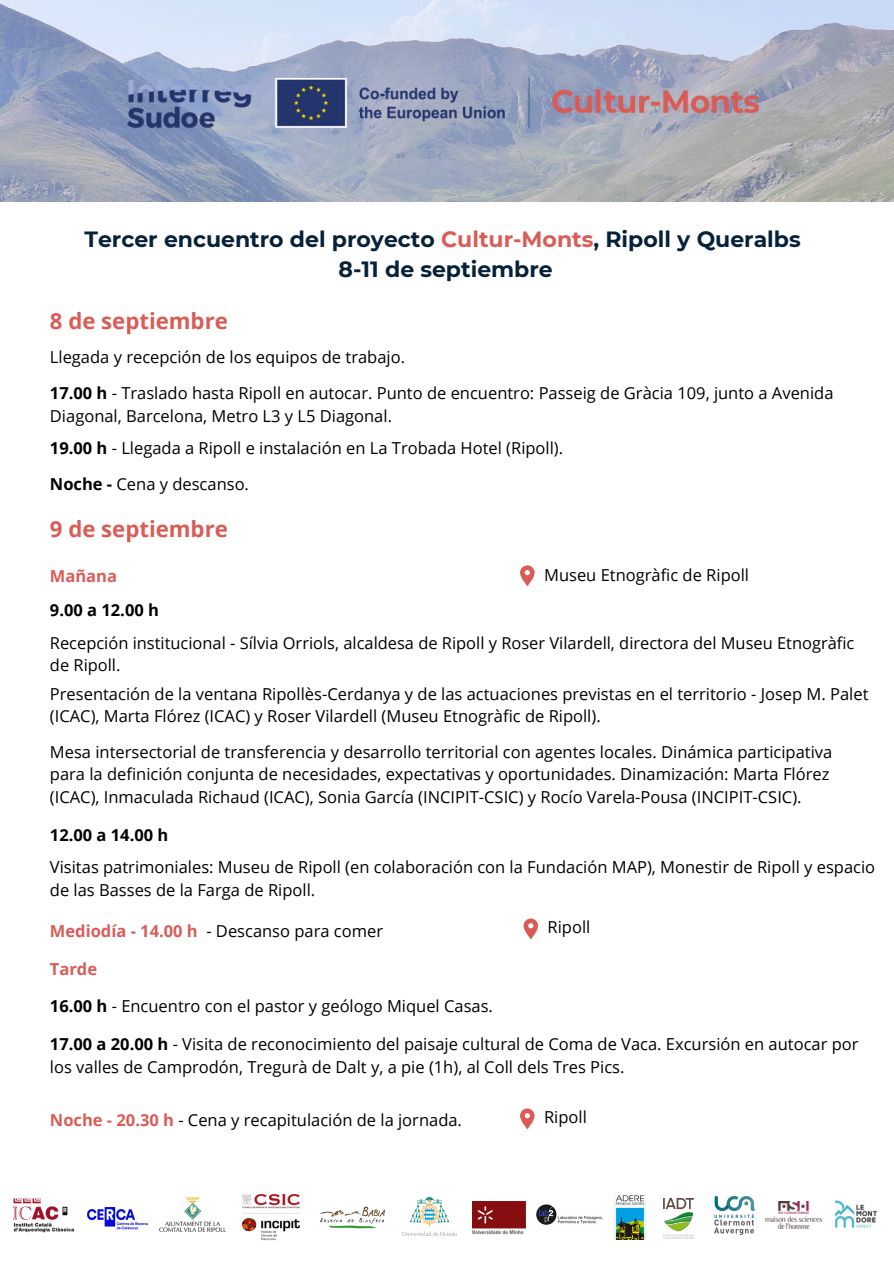
<style>
.page{position:relative;width:894px;height:1264px;background:#fff}
.page>*{position:absolute;margin:0;border:0;box-sizing:border-box;transform-origin:0 0}
.t1{font:700 22.2px "Open Sans";color:#da5c57}
.t2{font:700 22.05px/30.3px "Montserrat";color:#06213a;text-align:center}
.t3{font:16.5px/22.5px "Open Sans";color:#000}
.t4{font:700 16.5px "Open Sans";color:#000}
.t5{font:700 16.5px "Open Sans";color:#da5c57}
.t6{font:16.35px/22.4px "Open Sans";color:#000}
.s1{color:#da5c57}
.s2{font-weight:700}
.s3{font-weight:700;color:#da5c57}
</style>
<div class="page">
<svg style="left:520px;top:565px;width:14px;height:20px"></svg>
<svg style="left:523px;top:918px;width:15px;height:20px"></svg>
<img style="left:0;top:0;width:893px;height:201px">
<img style="left:122px;top:75px;width:654px;height:55px">
<svg style="left:520px;top:1108px;width:14px;height:20px"></svg>
<img style="left:12px;top:1198px;width:62px;height:35px">
<img style="left:402px;top:1197px;width:55px;height:39px">
<img style="left:160px;top:1197px;width:65px;height:34px">
<img style="left:320px;top:1206px;width:65px;height:21px">
<img style="left:536px;top:1204px;width:66px;height:21px">
<img style="left:714px;top:1196px;width:40px;height:38px">
<img style="left:835px;top:1200px;width:42px;height:28px">
<img style="left:614px;top:1194px;width:30px;height:44px">
<img style="left:663px;top:1198px;width:30px;height:40px">
<img style="left:765px;top:1201px;width:56px;height:27px">
<img style="left:243px;top:1194px;width:56px;height:46px">
<img style="left:472px;top:1201px;width:53px;height:33px">
<img style="left:87px;top:1207px;width:60px;height:22px">
<p class="t2" style="left:84px;top:224px;width:717px">Tercer encuentro del proyecto <span class="s1">Cultur-Monts</span>, Ripoll y Queralbs<br>8-11 de septiembre</p>
<h1 class="t1" style="left:50px;top:306px;width:179px">8 de septiembre</h1>
<h2 class="t3" style="left:50px;top:345px;width:356px">Llegada y recepción de los equipos de trabajo.</h2>
<h2 class="t3" style="left:50px;top:382px;width:784px"><span class="s2">17.00 h</span> - Traslado hasta Ripoll en autocar. Punto de encuentro: Passeig de Gràcia 109, junto a Avenida<br>Diagonal, Barcelona, Metro L3 y L5 Diagonal.</h2>
<p class="t3" style="left:50px;top:436px;width:514px"><span class="s2">19.00 h</span> - Llegada a Ripoll e instalación en La Trobada Hotel (Ripoll).</p>
<p class="t3" style="left:50px;top:472px;width:200px"><span class="s2">Noche -</span> Cena y descanso.</p>
<h1 class="t1" style="left:50px;top:513px;width:179px">9 de septiembre</h1>
<p class="t5" style="left:50px;top:564px;width:69px">Mañana</p>
<p class="t4" style="left:50px;top:598px;width:110px">9.00 a 12.00 h</p>
<p class="t3" style="left:544px;top:563px;width:206px">Museu Etnogràfic de Ripoll</p>
<h1 class="t6" style="left:50px;top:631px;width:805px">Recepción institucional - Sílvia Orriols, alcaldesa de Ripoll y Roser Vilardell, directora del Museu Etnogràfic de Ripoll.</h1>
<h2 class="t3" style="left:50px;top:682px;width:819px">Presentación de la ventana Ripollès-Cerdanya y de las actuaciones previstas en el territorio - Josep M. Palet (ICAC), Marta Flórez (ICAC) y Roser Vilardell (Museu Etnogràfic de Ripoll).</h2>
<p class="t3" style="left:50px;top:740px;width:783px">Mesa intersectorial de transferencia y desarrollo territorial con agentes locales. Dinámica participativa para la definición conjunta de necesidades, expectativas y oportunidades. Dinamización: Marta Flórez (ICAC), Inmaculada Richaud (ICAC), Sonia García (INCIPIT-CSIC) y Rocío Varela-Pousa (INCIPIT-CSIC).</p>
<p class="t4" style="left:50px;top:823px;width:120px">12.00 a 14.00 h</p>
<p class="t3" style="left:50px;top:855px;width:826px">Visitas patrimoniales: Museu de Ripoll (en colaboración con la Fundación MAP), Monestir de Ripoll y espacio de las Basses de la Farga de Ripoll.</p>
<p class="t3" style="left:50px;top:919px;width:334px"><span class="s3">Mediodía - 14.00 h</span> - Descanso para comer</p>
<h2 class="t3" style="left:547px;top:915px;width:44px">Ripoll</h2>
<p class="t5" style="left:50px;top:956px;width:49px">Tarde</p>
<p class="t3" style="left:50px;top:994px;width:444px"><span class="s2">16.00 h</span> - Encuentro con el pastor y geólogo Miquel Casas.</p>
<p class="t3" style="left:50px;top:1032px;width:809px"><span class="s2">17.00 a 20.00 h</span> - Visita de reconocimiento del paisaje cultural de Coma de Vaca. Excursión en autocar por los valles de Camprodón, Tregurà de Dalt y, a pie (1h), al Coll dels Tres Pics.</p>
<p class="t3" style="left:50px;top:1108px;width:413px"><span class="s3">Noche - 20.30 h</span> - Cena y recapitulación de la jornada.</p>
<p class="t3" style="left:544px;top:1105px;width:44px">Ripoll</p>
</div>
